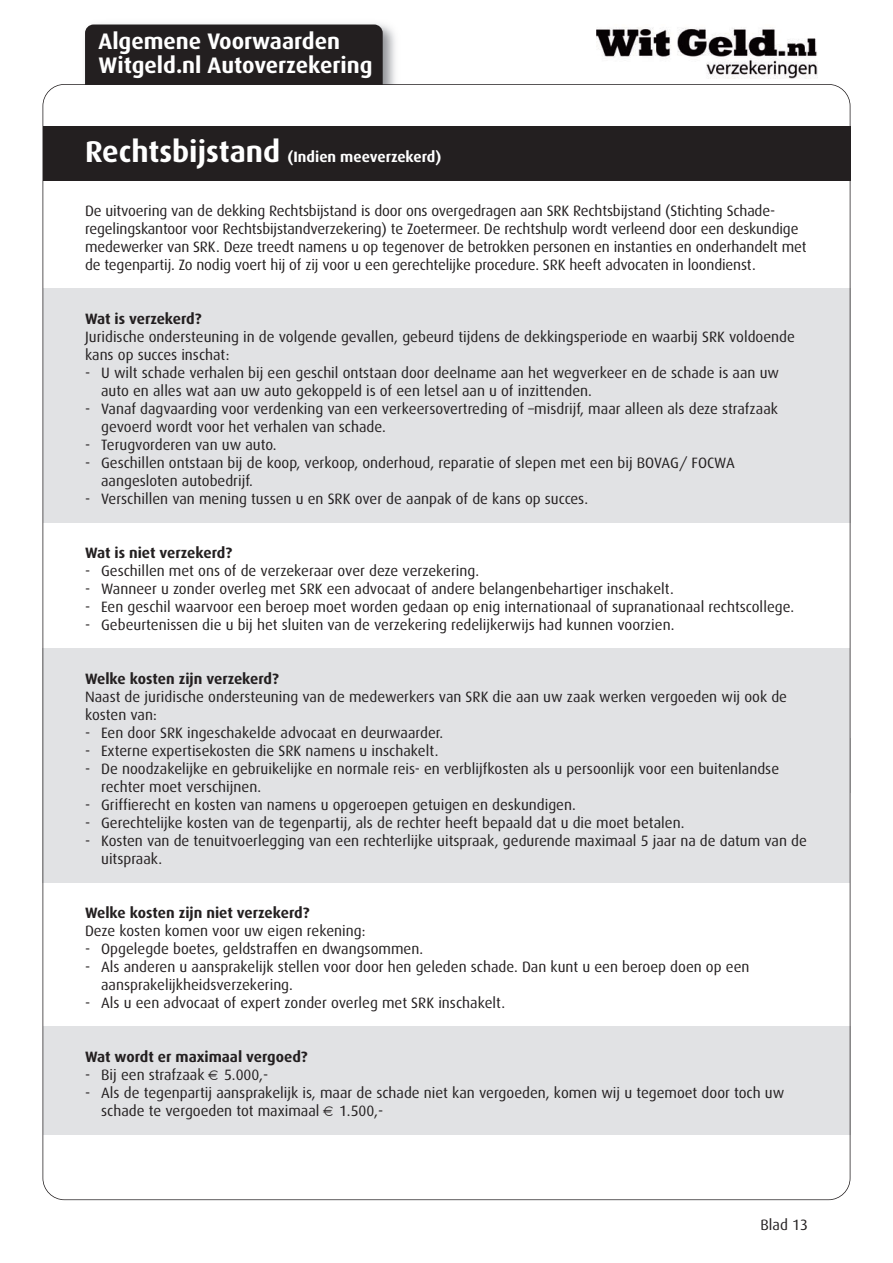
<style>
.page{position:relative;width:893px;height:1263px;background:#fff}
.page>*{position:absolute;margin:0;border:0;box-sizing:border-box;transform-origin:0 0}
.t1{font:700 22.5px/24px "Dax";color:#fff}
.t2{font:15px/18px "Dax";color:#231f20}
.t3{font:700 15px "Dax";color:#231f20}
.t4{font:700 15px "Dax";color:#fff}
.s1{font-size:30px}
</style>
<div class="page">
<div style="left:43px;top:288px;width:808px;height:234px;background:#e1e2e4"></div>
<div style="left:43px;top:648px;width:807px;height:234px;background:#e1e2e4"></div>
<div style="left:43px;top:1026px;width:807px;height:108px;background:#e1e2e4"></div>
<img style="left:85px;top:24px;width:310px;height:60px">
<div style="left:85px;top:25px;width:298px;height:80px;background:#231f20;border-radius:9px"></div>
<img style="left:597px;top:27px;width:220px;height:51px">
<div style="left:71px;top:85px;width:330px;height:41px;background:#fff"></div>
<div style="left:43px;top:126px;width:807px;height:54px;background:#231f20"></div>
<h1 class="t1" style="left:99px;top:30px;width:276px">Algemene Voorwaarden<br>Witgeld.nl Autoverzekering</h1>
<p class="t4" style="left:85px;top:150px;width:358px"><span class="s1">Rechtsbijstand</span> (Indien meeverzekerd)</p>
<p class="t2" style="left:85px;top:203px;width:723px">De uitvoering van de dekking Rechtsbijstand is door ons overgedragen aan SRK Rechtsbijstand (Stichting Schade&shy;regelingskantoor voor Rechtsbijstandverzekering) te Zoetermeer. De rechtshulp wordt verleend door een deskundige medewerker van SRK. Deze treedt namens u op tegenover de betrokken personen en instanties en onderhandelt met de tegenpartij. Zo nodig voert hij of zij voor u een gerechtelijke procedure. SRK heeft advocaten in loondienst.</p>
<p class="t3" style="left:85px;top:312px;width:118px">Wat is verzekerd?</p>
<p class="t2" style="left:85px;top:329px;width:711px">Juridische ondersteuning in de volgende gevallen, gebeurd tijdens de dekkingsperiode en waarbij SRK voldoende kans op succes inschat:</p>
<p class="t2" style="left:101px;top:365px;width:679px;text-indent:-16px">- U wilt schade verhalen bij een geschil ontstaan door deelname aan het wegverkeer en de schade is aan uw auto en alles wat aan uw auto gekoppeld is of een letsel aan u of inzittenden.</p>
<p class="t2" style="left:101px;top:401px;width:678px;text-indent:-16px">- Vanaf dagvaarding voor verdenking van een verkeersovertreding of –misdrijf, maar alleen als deze strafzaak gevoerd wordt voor het verhalen van schade.</p>
<p class="t2" style="left:85px;top:437px;width:193px">- Terugvorderen van uw auto.</p>
<p class="t2" style="left:101px;top:455px;width:635px;text-indent:-16px">- Geschillen ontstaan bij de koop, verkoop, onderhoud, reparatie of slepen met een bij BOVAG/ FOCWA aangesloten autobedrijf.</p>
<p class="t2" style="left:85px;top:491px;width:505px">- Verschillen van mening tussen u en SRK over de aanpak of de kans op succes.</p>
<p class="t3" style="left:85px;top:546px;width:149px">Wat is niet verzekerd?</p>
<p class="t2" style="left:85px;top:563px;width:396px">- Geschillen met ons of de verzekeraar over deze verzekering.</p>
<p class="t2" style="left:85px;top:581px;width:590px">- Wanneer u zonder overleg met SRK een advocaat of andere belangenbehartiger inschakelt.</p>
<p class="t2" style="left:85px;top:599px;width:711px">- Een geschil waarvoor een beroep moet worden gedaan op enig internationaal of supranationaal rechtscollege.</p>
<p class="t2" style="left:85px;top:617px;width:591px">- Gebeurtenissen die u bij het sluiten van de verzekering redelijkerwijs had kunnen voorzien.</p>
<p class="t3" style="left:85px;top:672px;width:195px">Welke kosten zijn verzekerd?</p>
<p class="t2" style="left:85px;top:689px;width:703px">Naast de juridische ondersteuning van de medewerkers van SRK die aan uw zaak werken vergoeden wij ook de kosten van:</p>
<p class="t2" style="left:85px;top:725px;width:360px">- Een door SRK ingeschakelde advocaat en deurwaarder.</p>
<p class="t2" style="left:85px;top:743px;width:355px">- Externe expertisekosten die SRK namens u inschakelt.</p>
<p class="t2" style="left:101px;top:761px;width:679px;text-indent:-16px">- De noodzakelijke en gebruikelijke en normale reis- en verblijfkosten als u persoonlijk voor een buitenlandse rechter moet verschijnen.</p>
<p class="t2" style="left:85px;top:797px;width:492px">- Griffierecht en kosten van namens u opgeroepen getuigen en deskundigen.</p>
<p class="t2" style="left:85px;top:815px;width:601px">- Gerechtelijke kosten van de tegenpartij, als de rechter heeft bepaald dat u die moet betalen.</p>
<p class="t2" style="left:101px;top:833px;width:707px;text-indent:-16px">- Kosten van de tenuitvoerlegging van een rechterlijke uitspraak, gedurende maximaal 5 jaar na de datum van de uitspraak.</p>
<p class="t3" style="left:85px;top:906px;width:226px">Welke kosten zijn niet verzekerd?</p>
<p class="t2" style="left:85px;top:923px;width:282px">Deze kosten komen voor uw eigen rekening:</p>
<p class="t2" style="left:85px;top:941px;width:340px">- Opgelegde boetes, geldstraffen en dwangsommen.</p>
<p class="t2" style="left:101px;top:959px;width:650px;text-indent:-16px">- Als anderen u aansprakelijk stellen voor door hen geleden schade. Dan kunt u een beroep doen op een aansprakelijkheidsverzekering.</p>
<p class="t2" style="left:85px;top:995px;width:422px">- Als u een advocaat of expert zonder overleg met SRK inschakelt.</p>
<p class="t3" style="left:85px;top:1050px;width:224px">Wat wordt er maximaal vergoed?</p>
<p class="t2" style="left:85px;top:1067px;width:121px">- Bij een strafzaak</p>
<p class="t2" style="left:224px;top:1067px;width:46px">5.000,-</p>
<p class="t2" style="left:101px;top:1085px;width:685px;text-indent:-16px">- Als de tegenpartij aansprakelijk is, maar de schade niet kan vergoeden, komen wij u tegemoet door toch uw schade te vergoeden tot maximaal</p>
<p class="t2" style="left:339px;top:1103px;width:46px">1.500,-</p>
<p class="t2" style="left:760px;top:1217px;width:49px">Blad 13</p>
</div>
